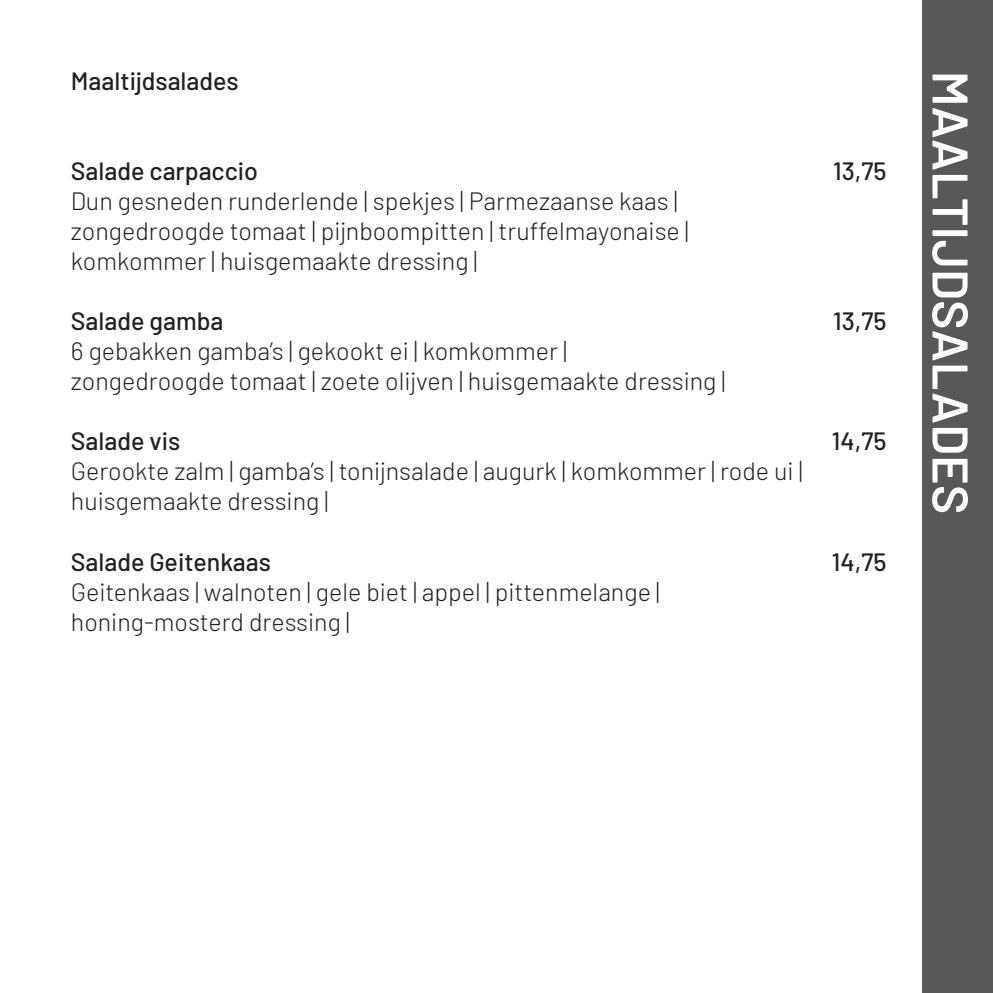
<style>
.page{position:relative;width:993px;height:993px;background:#fff}
.page>*{position:absolute;margin:0;border:0;box-sizing:border-box;transform-origin:0 0}
.t1{font:600 50px "Barlow";color:#fff}
.Uitleg_gerecht{font:300 25px "Barlow";color:#231f20}
.Gerecht{font:500 25px "Barlow";color:#231f20}
</style>
<div class="page">
<div style="left:921px;top:0;width:71px;height:992px;background:#57585a"></div>
<p class="Gerecht" style="left:71px;top:65px;width:169px">Maaltijdsalades</p>
<p class="Gerecht" style="left:71px;top:155px;width:188px">Salade carpaccio</p>
<p class="Gerecht" style="left:832px;top:155px;width:55px">13,75</p>
<p class="Uitleg_gerecht" style="left:71px;top:185px;width:608px">Dun gesneden runderlende | spekjes | Parmezaanse kaas |</p>
<p class="Uitleg_gerecht" style="left:71px;top:215px;width:619px">zongedroogde tomaat | pijnboompitten | truffelmayonaise |</p>
<p class="Uitleg_gerecht" style="left:71px;top:245px;width:408px">komkommer | huisgemaakte dressing |</p>
<p class="Gerecht" style="left:71px;top:305px;width:154px">Salade gamba</p>
<p class="Gerecht" style="left:832px;top:305px;width:55px">13,75</p>
<p class="Uitleg_gerecht" style="left:71px;top:335px;width:497px">6 gebakken gamba’s | gekookt ei | komkommer |</p>
<p class="Uitleg_gerecht" style="left:71px;top:365px;width:655px">zongedroogde tomaat | zoete olijven | huisgemaakte dressing |</p>
<p class="Gerecht" style="left:71px;top:425px;width:111px">Salade vis</p>
<p class="Gerecht" style="left:831px;top:425px;width:56px">14,75</p>
<p class="Uitleg_gerecht" style="left:71px;top:455px;width:733px">Gerookte zalm | gamba’s | tonijnsalade | augurk | komkommer | rode ui |</p>
<p class="Uitleg_gerecht" style="left:71px;top:485px;width:259px">huisgemaakte dressing |</p>
<p class="Gerecht" style="left:71px;top:545px;width:201px">Salade Geitenkaas</p>
<p class="Gerecht" style="left:831px;top:545px;width:56px">14,75</p>
<p class="Uitleg_gerecht" style="left:71px;top:575px;width:590px">Geitenkaas | walnoten | gele biet | appel | pittenmelange |</p>
<p class="Uitleg_gerecht" style="left:71px;top:605px;width:280px">honing-mosterd dressing |</p>
<p class="t1" style="left:981px;top:71px;width:445px;rotate:90deg">MAALTIJDSALADES</p>
</div>
